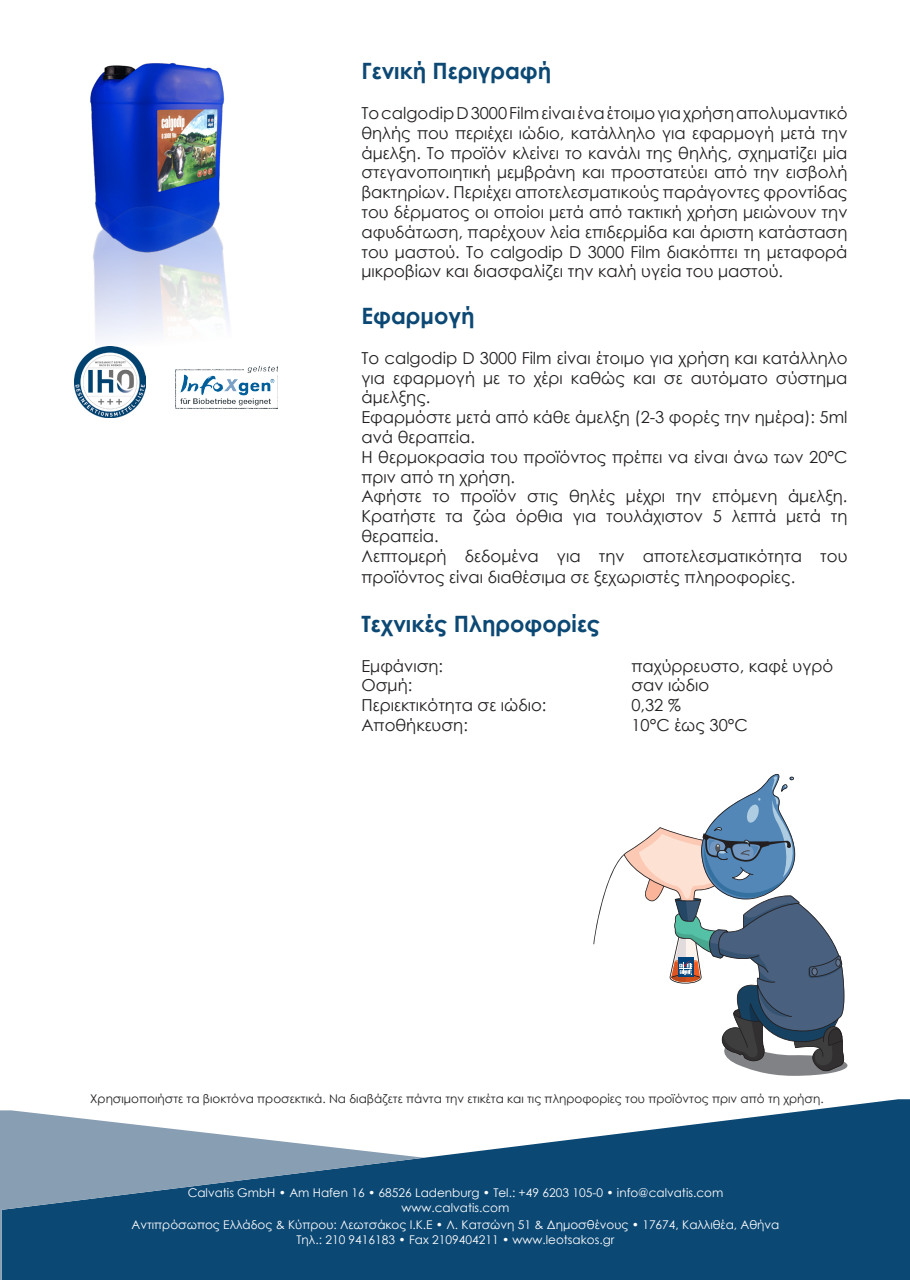
<style>
.page{position:relative;width:910px;height:1280px;background:#fff}
.page>*{position:absolute;margin:0;border:0;box-sizing:border-box;transform-origin:0 0}
.t1{font:700 22.5px "Century Gothic";color:#0c4874}
.t2{font:16.5px/19.8px "Century Gothic";color:#231f20;text-align:justify}
.t3{font:12px "Century Gothic";color:#fff}
.t4{font:12px "Century Gothic";color:#231f20}
</style>
<div class="page">
<svg style="left:424px;top:1099px;width:486px;height:181px;fill:#0c4874"></svg>
<svg style="left:0;top:1110px;width:424px;height:170px;background:#527b9a"></svg>
<svg style="left:593px;top:774px;width:254px;height:302px"></svg>
<img style="left:90px;top:63px;width:135px;height:138px">
<img style="left:93px;top:201px;width:137px;height:146px">
<img style="left:74px;top:347px;width:72px;height:71px">
<img style="left:175px;top:365px;width:103px;height:43px">
<p class="t1" style="left:361px;top:54px;width:191px">Γενική Περιγραφή</p>
<p class="t2" style="left:361px;top:103px;width:488px">Το calgodip D 3000 Film είναι ένα έτοιμο για χρήση απολυμαντικό θηλής που περιέχει ιώδιο, κατάλληλο για εφαρμογή μετά την άμελξη. Το προϊόν κλείνει το κανάλι της θηλής, σχηματίζει μία στεγανοποιητική μεμβράνη και προστατεύει από την εισβολή βακτηρίων. Περιέχει αποτελεσματικούς παράγοντες φροντίδας του δέρματος οι οποίοι μετά από τακτική χρήση μειώνουν την αφυδάτωση, παρέχουν λεία επιδερμίδα και άριστη κατάσταση του μαστού. Το calgodip D 3000 Film διακόπτει τη μεταφορά μικροβίων και διασφαλίζει την καλή υγεία του μαστού.</p>
<p class="t1" style="left:361px;top:299px;width:115px">Εφαρμογή</p>
<p class="t2" style="left:361px;top:348px;width:488px">Το calgodip D 3000 Film είναι έτοιμο για χρήση και κατάλληλο για εφαρμογή με το χέρι καθώς και σε αυτόματο σύστημα άμελξης.</p>
<p class="t2" style="left:361px;top:407px;width:487px">Εφαρμόστε μετά από κάθε άμελξη (2-3 φορές την ημέρα): 5ml ανά θεραπεία.</p>
<p class="t2" style="left:361px;top:447px;width:488px">Η θερμοκρασία του προϊόντος πρέπει να είναι άνω των 20°C πριν από τη χρήση.</p>
<p class="t2" style="left:361px;top:486px;width:488px">Αφήστε το προϊόν στις θηλές μέχρι την επόμενη άμελξη.<br>Κρατήστε τα ζώα όρθια για τουλάχιστον 5 λεπτά μετά τη θεραπεία.</p>
<p class="t2" style="left:361px;top:545px;width:488px;line-height:21.6px">Λεπτομερή δεδομένα για την αποτελεσματικότητα του προϊόντος είναι διαθέσιμα σε ξεχωριστές πληροφορίες.</p>
<p class="t1" style="left:361px;top:607px;width:240px">Τεχνικές Πληροφορίες</p>
<p class="t2" style="left:361px;top:655px;width:83px">Εμφάνιση:</p>
<p class="t2" style="left:631px;top:655px;width:203px">παχύρρευστο, καφέ υγρό</p>
<p class="t2" style="left:361px;top:675px;width:52px">Οσμή:</p>
<p class="t2" style="left:631px;top:675px;width:79px">σαν ιώδιο</p>
<p class="t2" style="left:361px;top:695px;width:186px">Περιεκτικότητα σε ιώδιο:</p>
<p class="t2" style="left:631px;top:695px;width:51px">0,32 %</p>
<p class="t2" style="left:361px;top:715px;width:108px">Αποθήκευση:</p>
<p class="t2" style="left:631px;top:715px;width:118px">10°C έως 30°C</p>
<p class="t4" style="left:90px;top:1090px;width:735px">Χρησιμοποιήστε τα βιοκτόνα προσεκτικά. Να διαβάζετε πάντα την ετικέτα και τις πληροφορίες του προϊόντος πριν από τη χρήση.</p>
<p class="t3" style="left:188px;top:1185px;width:537px">Calvatis GmbH • Am Hafen 16 • 68526 Ladenburg • Tel.: +49 6203 105-0 • info@calvatis.com</p>
<p class="t3" style="left:402px;top:1199px;width:109px">www.calvatis.com</p>
<p class="t3" style="left:131px;top:1217px;width:649px">Αντιπρόσωπος Ελλάδος &amp; Κύπρου: Λεωτσάκος I.K.E • Λ. Κατσώνη 51 &amp; Δημοσθένους • 17674, Καλλιθέα, Αθήνα</p>
<p class="t3" style="left:297px;top:1231px;width:319px">Τηλ.: 210 9416183 • Fax 2109404211 • www.leotsakos.gr</p>
</div>
